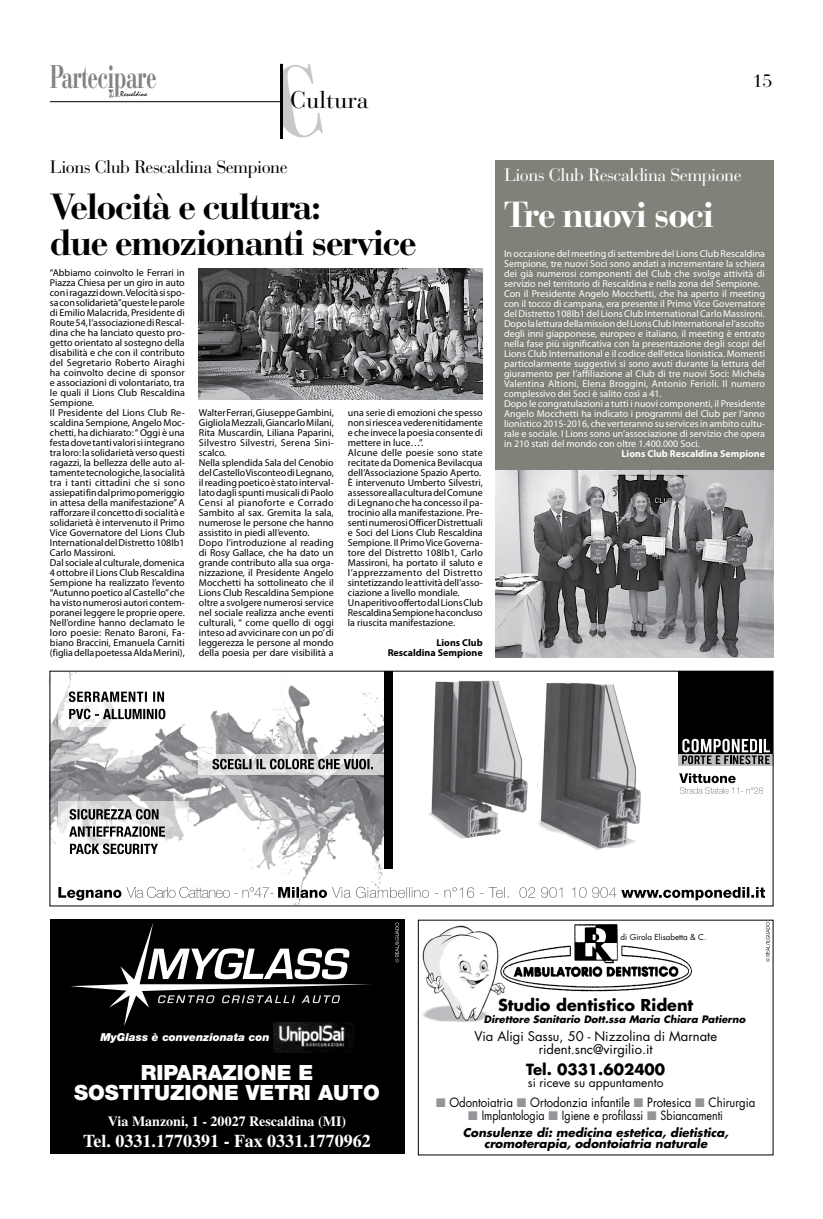
<style>
.page{position:relative;width:823px;height:1219px;background:#fff}
.page>*{position:absolute;margin:0;border:0;box-sizing:border-box;transform-origin:0 0}
.t1{font:700 36px/36px "Bauer Bodoni Std";letter-spacing:-.05em;color:#000}
.t2{font:700 36px "Bauer Bodoni Std";letter-spacing:-.05em;color:#fff}
.t3{font:700 32.5px "Bauer Bodoni Std";letter-spacing:-.03em;color:#808285;scale:.65 1}
.t4{font:24px "Bauer Bodoni Std";color:#000}
.t5{font:900 21px/20px "Helvetica Neue LT Std";color:#fff;text-align:center}
.t6{font:700 18px "Times LT Std";color:#fff}
.t7{font:18px "Bauer Bodoni Std";letter-spacing:-.03em;color:#000}
.t8{font:18px "Bauer Bodoni Std";letter-spacing:-.03em;color:#fff}
.t9{font:700 16px "Futura Std";color:#000}
.t10{font:700 15px "Futura Std";color:#000}
.t11{font:700 14px "Times LT Std";color:#fff}
.t12{font:13px/13px "Futura Std";color:#000;text-align:center}
.t13{font:12.5px "Futura Std";color:#000;scale:.91 1}
.t14{font:12.5px "Futura Std";color:#000;scale:.85 1}
.t15{font:12px "Futura Std";color:#000}
.t16{font:italic 700 11.8px/11px "Futura Std";color:#000;text-align:center}
.t17{font:italic 900 11px "Helvetica Neue LT Std";color:#fff}
.t18{font:10px/10px "Myriad Pro";color:#000}
.t19{font:10px/10px "Myriad Pro";color:#fff}
.t20{font:italic 700 10px "Futura Std";color:#000}
.t21{font:700 10px/10px "Myriad Pro";color:#000;text-align:right}
.t22{font:700 10px "Myriad Pro";color:#fff}
.t23{font:8px "Futura Std";color:#000}
.t24{font:6.9px "Mistral Std";color:#000}
.s1{color:#939598}
</style>
<div class="page">
<svg style="left:109px;top:89px;width:5px;height:8px"></svg>
<hr style="left:50px;top:101px;width:231px;height:1px;background:#000">
<div style="left:495px;top:160px;width:278px;height:498px;background:#818179"></div>
<img style="left:199px;top:268px;width:283px;height:132px">
<img style="left:495px;top:471px;width:278px;height:187px">
<img style="left:428px;top:680px;width:100px;height:159px">
<img style="left:537px;top:682px;width:104px;height:168px">
<img style="left:52px;top:673px;width:331px;height:231px">
<div style="left:58px;top:680px;width:130px;height:47px;background:#fff"></div>
<svg style="left:69px;top:709px;width:96px;height:10px"></svg>
<svg style="left:69px;top:691px;width:95px;height:11px"></svg>
<svg style="left:58px;top:801px;width:130px;height:61px"></svg>
<svg style="left:70px;top:844px;width:88px;height:10px"></svg>
<svg style="left:69px;top:826px;width:96px;height:11px"></svg>
<svg style="left:69px;top:809px;width:89px;height:11px"></svg>
<div style="left:383px;top:671px;width:9px;height:198px;background:#000"></div>
<svg style="left:199px;top:754px;width:184px;height:20px;background:#dededf"></svg>
<svg style="left:212px;top:759px;width:160px;height:10px;background:#767677"></svg>
<svg style="left:58px;top:887px;width:706px;height:13px"></svg>
<div style="left:678px;top:671px;width:94px;height:94px;background:#000"></div>
<div style="left:678px;top:754px;width:95px;height:11px;background:#bcbec0"></div>
<svg style="left:682px;top:739px;width:87px;height:25px"></svg>
<svg style="left:679px;top:773px;width:83px;height:21px"></svg>
<div style="left:50px;top:919px;width:354px;height:195px;background:#000"></div>
<svg style="left:71px;top:922px;width:299px;height:104px"></svg>
<div style="left:50px;top:1108px;width:354px;height:46px;background:#000"></div>
<svg style="left:395px;top:923px;width:4px;height:39px"></svg>
<img style="left:273px;top:1023px;width:80px;height:29px">
<img style="left:422px;top:925px;width:82px;height:97px">
<img style="left:499px;top:924px;width:194px;height:69px">
<svg style="left:765px;top:922px;width:4px;height:40px"></svg>
<svg style="left:268px;top:63px;width:15px;height:76px"></svg>
<h2 class="t3" style="left:50px;top:57px;width:165px">Partecipare</h2>
<p class="t24" style="left:120px;top:90px;width:28px">Rescaldina</p>
<h3 class="t4" style="left:290px;top:86px;width:80px">Cultura</h3>
<h3 class="t7" style="left:50px;top:156px;width:239px">Lions Club Rescaldina Sempione</h3>
<h1 class="t1" style="left:50px;top:189px;width:368px">Velocità e cultura:<br>due emozionanti service</h1>
<p class="t18" style="left:50px;top:268px;width:136px">“Abbiamo coinvolto le Ferrari in Piazza Chiesa per un giro in auto con i ragazzi down. Velocità si spo&shy;sa con solidarietà” queste le parole di Emilio Malacrida, Presidente di Route 54, l’associazione di Rescal&shy;dina che ha lanciato questo pro&shy;getto orientato al sostegno della disabilità e che con il contributo del Segretario Roberto Airaghi ha coinvolto decine di sponsor e associazioni di volontariato, tra le quali il Lions Club Rescaldina Sempione.<br>Il Presidente del Lions Club Re&shy;scaldina Sempione, Angelo Moc&shy;chetti, ha dichiarato: “ Oggi è una festa dove tanti valori si integrano tra loro: la solidarietà verso questi ragazzi, la bellezza delle auto al&shy;tamente tecnologiche, la socialità tra i tanti cittadini che si sono assiepati fin dal primo pomeriggio in attesa della manifestazione” A rafforzare il concetto di socialità e solidarietà è intervenuto il Primo Vice Governatore del Lions Club International del Distretto 108Ib1<br>Carlo Massironi.<br>Dal sociale al culturale, domenica 4 ottobre il Lions Club Rescaldina Sempione ha realizzato l’evento “Autunno poetico al Castello” che ha visto numerosi autori contem&shy;poranei leggere le proprie opere.<br>Nell’ordine hanno declamato le loro poesie: Renato Baroni, Fa&shy;biano Braccini, Emanuela Carniti (figlia della poetessa Alda Merini),</p>
<p class="t18" style="left:199px;top:408px;width:136px">Walter Ferrari, Giuseppe Gambini,<br>Gigliola Mezzali, Giancarlo Milani,<br>Rita Muscardin, Liliana Paparini,<br>Silvestro Silvestri, Serena Sini&shy;scalco.<br>Nella splendida Sala del Cenobio del Castello Visconteo di Legnano, il reading poetico è stato interval&shy;lato dagli spunti musicali di Paolo<br>Censi al pianoforte e Corrado<br>Sambito al sax. Gremita la sala, numerose le persone che hanno assistito in piedi all’evento.<br>Dopo l’introduzione al reading di Rosy Gallace, che ha dato un grande contributo alla sua orga&shy;nizzazione, il Presidente Angelo<br>Mocchetti ha sottolineato che il<br>Lions Club Rescaldina Sempione oltre a svolgere numerosi service nel sociale realizza anche eventi culturali, “ come quello di oggi inteso ad avvicinare con un po’ di leggerezza le persone al mondo della poesia per dare visibilità a</p>
<p class="t18" style="left:348px;top:408px;width:136px">una serie di emozioni che spesso non si riesce a vedere nitidamente e che invece la poesia consente di mettere in luce…”.<br>Alcune delle poesie sono state recitate da Domenica Bevilacqua dell’Associazione Spazio Aperto.<br>È intervenuto Umberto Silvestri, assessore alla cultura del Comune di Legnano che ha concesso il pa&shy;trocinio alla manifestazione. Pre&shy;senti numerosi Officer Distrettuali e Soci del Lions Club Rescaldina<br>Sempione. Il Primo Vice Governa&shy;tore del Distretto 108Ib1, Carlo<br>Massironi, ha portato il saluto e l’apprezzamento del Distretto sintetizzando le attività dell’asso&shy;ciazione a livello mondiale.<br>Un aperitivo offerto dal Lions Club<br>Rescaldina Sempione ha concluso la riuscita manifestazione.</p>
<p class="t21" style="left:387px;top:637px;width:96px">Lions Club<br>Rescaldina Sempione</p>
<h3 class="t7" style="left:752px;top:70px;width:22px">15</h3>
<h3 class="t8" style="left:503px;top:164px;width:239px">Lions Club Rescaldina Sempione</h3>
<h1 class="t2" style="left:503px;top:193px;width:212px">Tre nuovi soci</h1>
<p class="t19" style="left:503px;top:249px;width:262px">In occasione del meeting di settembre del Lions Club Rescaldina Sempione, tre nuovi Soci sono andati a incrementare la schiera dei già numerosi componenti del Club che svolge attività di servizio nel territorio di Rescaldina e nella zona del Sempione.<br>Con il Presidente Angelo Mocchetti, che ha aperto il meeting con il tocco di campana, era presente il Primo Vice Governatore del Distretto 108Ib1 del Lions Club International Carlo Massironi.<br>Dopo la lettura della mission del Lions Club International e l’ascolto degli inni giapponese, europeo e italiano, il meeting è entrato nella fase più significativa con la presentazione degli scopi del Lions Club International e il codice dell’etica lionistica. Momenti particolarmente suggestivi si sono avuti durante la lettura del giuramento per l’affiliazione al Club di tre nuovi Soci: Michela Valentina Altioni, Elena Broggini, Antonio Ferioli. Il numero complessivo dei Soci è salito così a 41.<br>Dopo le congratulazioni a tutti i nuovi componenti, il Presidente Angelo Mocchetti ha indicato i programmi del Club per l’anno lionistico 2015-2016, che verteranno su services in ambito cultu&shy;rale e sociale. I Lions sono un’associazione di servizio che opera in 210 stati del mondo con oltre 1.400.000 Soci.</p>
<p class="t22" style="left:621px;top:448px;width:145px">Lions Club Rescaldina Sempione</p>
<p class="t23" style="left:620px;top:931px;width:87px">di Girola Elisabetta &amp; C.</p>
<p class="t17" style="left:100px;top:1030px;width:170px">MyGlass è convenzionata con</p>
<h3 class="t5" style="left:74px;top:1062px;width:307px">RIPARAZIONE E<br>SOSTITUZIONE VETRI AUTO</h3>
<h3 class="t11" style="left:108px;top:1112px;width:239px">Via Manzoni, 1 - 20027 Rescaldina (MI)</h3>
<h3 class="t6" style="left:83px;top:1130px;width:289px">Tel. 0331.1770391 - Fax 0331.1770962</h3>
<h3 class="t9" style="left:497px;top:994px;width:197px">Studio dentistico Rident</h3>
<p class="t20" style="left:483px;top:1012px;width:263px">Direttore Sanitario Dott.ssa Maria Chiara Patierno</p>
<h3 class="t12" style="left:474px;top:1029px;width:244px">Via Aligi Sassu, 50 - Nizzolina di Marnate rident.snc@virgilio.it</h3>
<h3 class="t10" style="left:526px;top:1059px;width:140px">Tel. 0331.602400</h3>
<p class="t15" style="left:527px;top:1074px;width:137px">si riceve su appuntamento</p>
<p class="t13" style="left:436px;top:1094px;width:352px"><span class="s1">■</span> Odontoiatria <span class="s1">■</span> Ortodonzia infantile <span class="s1">■</span> Protesica <span class="s1">■</span> Chirurgia</p>
<p class="t14" style="left:468px;top:1107px;width:301px"><span class="s1">■</span> Implantologia <span class="s1">■</span> Igiene e profilassi <span class="s1">■</span> Sbiancamenti</p>
<p class="t16" style="left:462px;top:1127px;width:267px">Consulenze di: medicina estetica, dietistica, cromoterapia, odontoiatria naturale</p>
</div>
